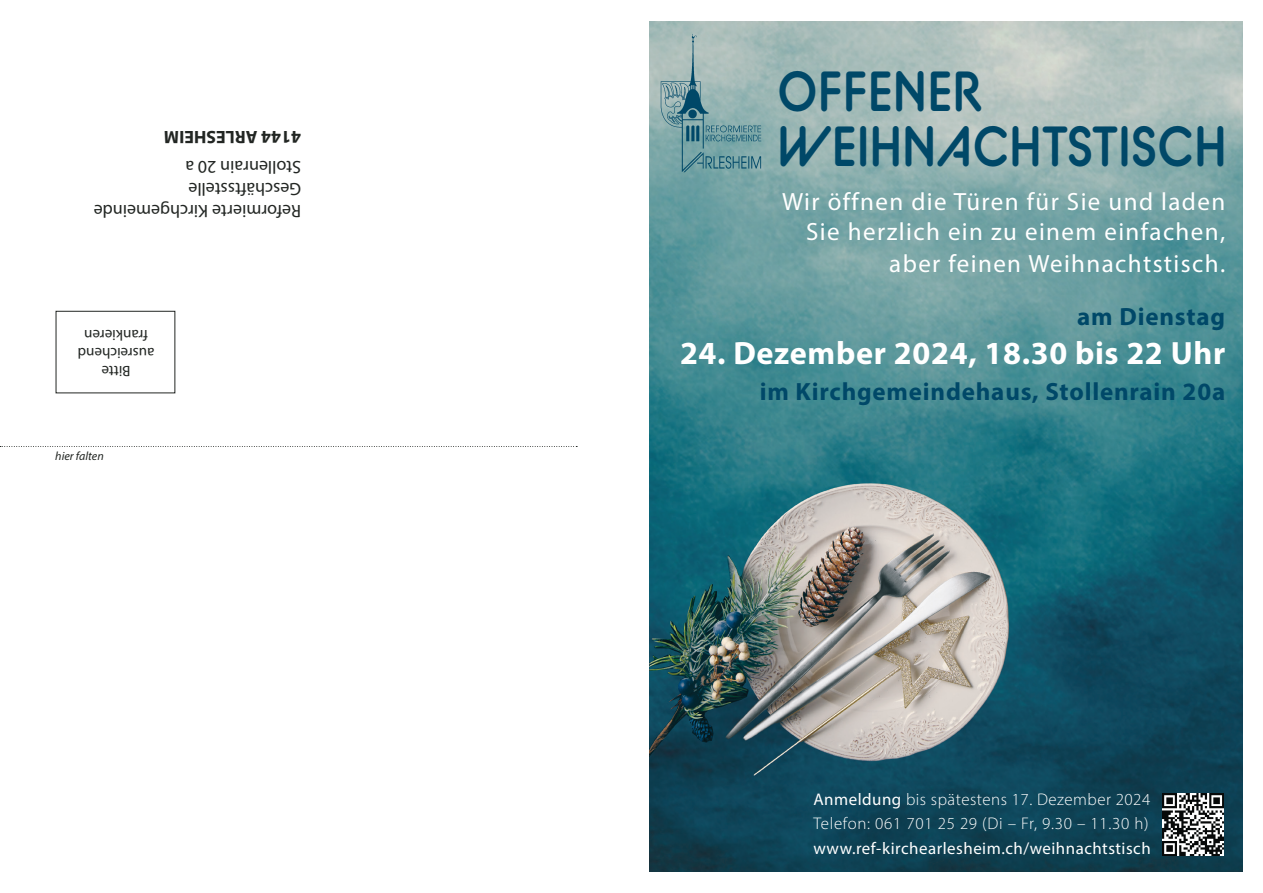
<style>
.page{position:relative;width:1263px;height:893px;background:#fff}
.page>*{position:absolute;margin:0;border:0;box-sizing:border-box;transform-origin:0 0}
.t1{font:700 56.55px "BC Alphapipe TSB";letter-spacing:.01em;color:#004868;scale:.88 1}
.t2{font:700 32.4px "Myriad Pro";letter-spacing:.02em;color:#fff}
.t3{font:25.05px/30.9px "Myriad Pro";letter-spacing:.055em;color:#fff;text-align:right}
.t4{font:700 25.05px "Myriad Pro";letter-spacing:.035em;color:#004868}
.t5{font:18px "Myriad Pro";color:#222623}
.t6{font:700 18px "Myriad Pro";color:#222623}
.t7{font:300 16.95px "Myriad Pro";letter-spacing:.03em;color:#fff}
.t8{font:16.95px "Myriad Pro";letter-spacing:.03em;color:#fff}
.t9{font:15px "Myriad Pro";color:#222623}
.t10{font:italic 12px "Myriad Pro";color:#222623}
.s1{font-weight:400}
</style>
<div class="page">
<div style="left:56px;top:311px;width:119px;height:82px;border:1px solid #222623"></div>
<svg style="left:0;top:446px;width:577px;height:1px"></svg>
<img style="left:649px;top:21px;width:593px;height:851px">
<img style="left:1162px;top:794px;width:61px;height:61px">
<img style="left:660px;top:34px;width:102px;height:138px">
<p class="t6" style="left:301px;top:149px;width:138px;rotate:-180deg">4144 ARLESHEIM</p>
<p class="t5" style="left:301px;top:178px;width:117px;rotate:-180deg">Stollenrain 20 a</p>
<p class="t5" style="left:301px;top:200px;width:114px;rotate:-180deg">Geschäftsstelle</p>
<p class="t5" style="left:301px;top:222px;width:209px;rotate:-180deg">Reformierte Kirchgemeinde</p>
<p class="t9" style="left:148px;top:344px;width:65px;rotate:-180deg">frankieren</p>
<p class="t9" style="left:154px;top:362px;width:78px;rotate:-180deg">ausreichend</p>
<p class="t9" style="left:131px;top:380px;width:30px;rotate:-180deg">Bitte</p>
<p class="t10" style="left:55px;top:448px;width:50px">hier falten</p>
<p class="t1" style="left:778px;top:55px;width:234px">OFFENER</p>
<p class="t1" style="left:778px;top:110px;width:512px">WEIHNACHTSTISCH</p>
<p class="t3" style="left:782px;top:186px;width:445px">Wir öffnen die Türen für Sie und laden<br>Sie herzlich ein zu einem einfachen, aber feinen Weihnachtstisch.</p>
<p class="t4" style="left:1077px;top:300px;width:149px">am Dienstag</p>
<p class="t2" style="left:680px;top:332px;width:547px">24. Dezember 2024, 18.30 bis 22 Uhr</p>
<p class="t4" style="left:760px;top:375px;width:467px">im Kirchgemeindehaus, Stollenrain 20a</p>
<p class="t7" style="left:813px;top:789px;width:338px"><span class="s1">Anmeldung</span> bis spätestens 17. Dezember 2024</p>
<p class="t7" style="left:813px;top:813px;width:337px">Telefon: 061 701 25 29 (Di – Fr, 9.30 – 11.30 h)</p>
<p class="t8" style="left:813px;top:838px;width:339px">www.ref-kirchearlesheim.ch/weihnachtstisch</p>
</div>
